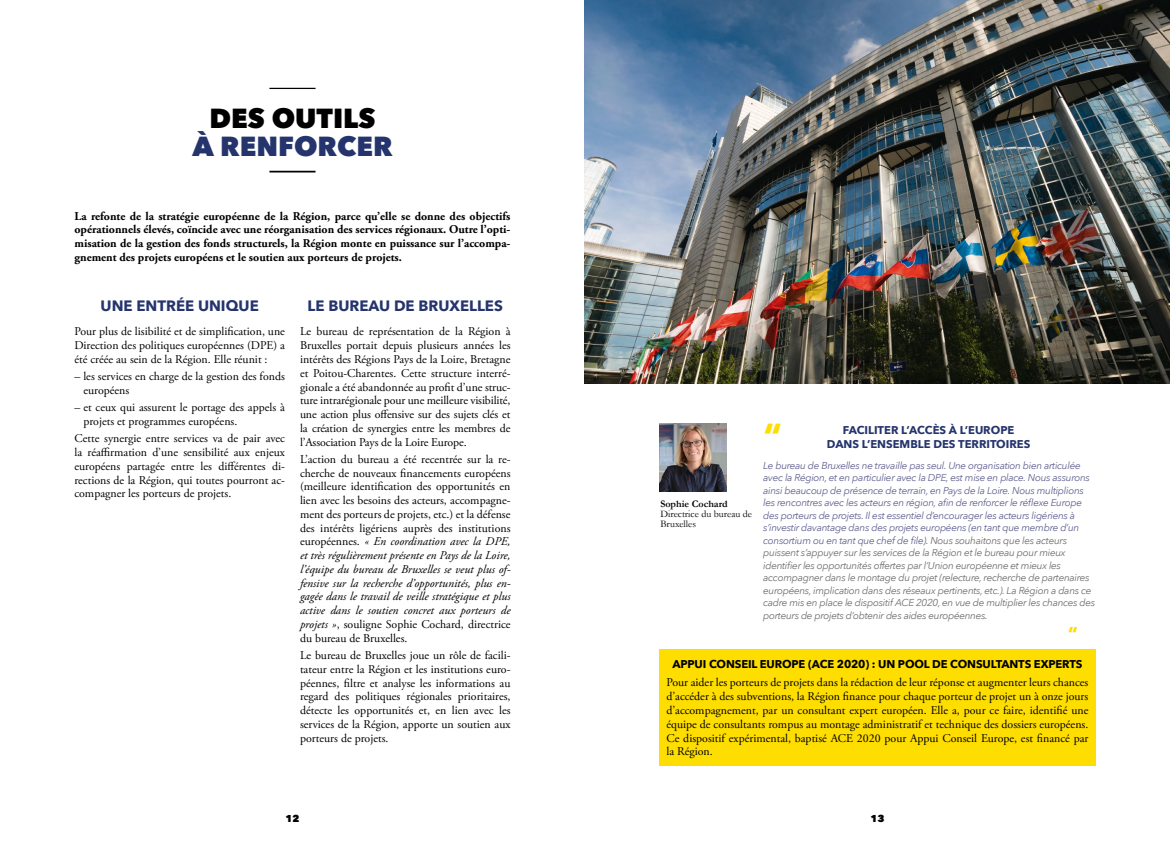
<style>
.page{position:relative;width:1170px;height:851px;background:#fff}
.page>*{position:absolute;margin:0;border:0;box-sizing:border-box;transform-origin:0 0}
.t1{font:700 37.5px "Avenir Next";color:#fedd00}
.t2{font:800 27.5px "Avenir Next";color:#25346d}
.t3{font:800 27.5px "Avenir Next";color:#000}
.t4{font:700 20px "Avenir Next";color:#fedd00}
.t5{font:700 15px "Avenir Next";color:#25346d}
.t6{font:11.88px/13.8px "Adobe Garamond Pro";color:#000;text-align:justify}
.t7{font:700 11.88px/13.8px "Adobe Garamond Pro";color:#000;text-align:justify}
.t8{font:700 11.25px "Avenir Next";letter-spacing:-.01em;color:#000}
.t9{font:700 11.25px/13.8px "Avenir Next";color:#25346d;text-align:center}
.t10{font:italic 10px/12.5px "Avenir Next";letter-spacing:-.03em;color:#616191}
.t11{font:10px/10px "Garamond";color:#000}
.t12{font:700 10px "Garamond";color:#000}
.t13{font:800 10px "Avenir Next";color:#000}
.s1{font-style:italic}
.s2{color:#706f6f}
</style>
<div class="page">
<hr style="left:269px;top:88px;width:46px;height:1px;background:#000">
<hr style="left:269px;top:171px;width:46px;height:1px;background:#000">
<img style="left:585px;top:0;width:584px;height:383px">
<img style="left:659px;top:423px;width:67px;height:68px">
<div style="left:659px;top:649px;width:436px;height:116px;background:#fedd00"></div>
<h2 class="t3" style="left:209px;top:102px;width:167px">DES OUTILS</h2>
<h2 class="t2" style="left:192px;top:129px;width:202px">À RENFORCER</h2>
<p class="t7" style="left:74px;top:209px;width:437px">La refonte de la stratégie européenne de la Région, parce qu’elle se donne des objectifs opérationnels élevés, coïncide avec une réorganisation des services régionaux. Outre l’opti&shy;misation de la gestion des fonds structurels, la Région monte en puissance sur l’accompa&shy;gnement des projets européens et le soutien aux porteurs de projets.</p>
<p class="t5" style="left:101px;top:293px;width:160px">UNE ENTRÉE UNIQUE</p>
<p class="t6" style="left:74px;top:325px;width:212px">Pour plus de lisibilité et de simplification, une Direction des politiques européennes (DPE) a été créée au sein de la Région. Elle réunit :</p>
<p class="t6" style="left:83px;top:370px;width:203px;text-indent:-9px">– les services en charge de la gestion des fonds européens</p>
<p class="t6" style="left:83px;top:401px;width:203px;text-indent:-9px">– et ceux qui assurent le portage des appels à projets et programmes européens.</p>
<p class="t6" style="left:74px;top:432px;width:212px">Cette synergie entre services va de pair avec la réaffirmation d’une sensibilité aux enjeux européens partagée entre les différentes di&shy;rections de la Région, qui toutes pourront ac&shy;compagner les porteurs de projets.</p>
<p class="t5" style="left:307px;top:293px;width:197px">LE BUREAU DE BRUXELLES</p>
<p class="t6" style="left:300px;top:325px;width:212px">Le bureau de représentation de la Région à Bruxelles portait depuis plusieurs années les intérêts des Régions Pays de la Loire, Bretagne et Poitou-Charentes. Cette structure interré&shy;gionale a été abandonnée au profit d’une struc&shy;ture intrarégionale pour une meilleure visibilité, une action plus offensive sur des sujets clés et la création de synergies entre les membres de l’Association Pays de la Loire Europe.</p>
<p class="t6" style="left:300px;top:452px;width:212px">L’action du bureau a été recentrée sur la re&shy;cherche de nouveaux financements européens (meilleure identification des opportunités en lien avec les besoins des acteurs, accompagne&shy;ment des porteurs de projets, etc.) et la défense des intérêts ligériens auprès des institutions européennes. <span class="s1">« En coordination avec la DPE, et très régulièrement présente en Pays de la Loire, l’équipe du bureau de Bruxelles se veut plus of&shy;fensive sur la recherche d’opportunités, plus en&shy;gagée dans le travail de veille stratégique et plus active dans le soutien concret aux porteurs de projets »</span>, souligne Sophie Cochard, directrice du bureau de Bruxelles.</p>
<p class="t6" style="left:300px;top:648px;width:212px">Le bureau de Bruxelles joue un rôle de facili&shy;tateur entre la Région et les institutions euro&shy;péennes, filtre et analyse les informations au regard des politiques régionales prioritaires, détecte les opportunités et, en lien avec les services de la Région, apporte un soutien aux porteurs de projets.</p>
<p class="t13" style="left:285px;top:812px;width:16px">12</p>
<p class="t12" style="left:660px;top:497px;width:69px">Sophie Cochard</p>
<p class="t11" style="left:660px;top:508px;width:93px">Directrice du bureau de<br>Bruxelles</p>
<h1 class="t1" style="left:763px;top:404px;width:21px">“</h1>
<p class="t10" style="left:763px;top:458px;width:333px">Le bureau de Bruxelles ne travaille pas seul. Une organisation bien articulée avec la Région, et en particulier avec la DPE, est mise en place. Nous assurons ainsi beaucoup de présence de terrain, en Pays de la Loire. Nous multiplions les rencontres avec les acteurs en région, afin de renforcer le réflexe Europe des porteurs de projets. Il est essentiel d’encourager les acteurs ligériens à s’investir davantage dans des projets européens (en tant que membre d’un consortium ou en tant que chef de file). <span class="s2">Nous souhaitons que les acteurs puissent s’appuyer sur les services de la Région et le bureau pour mieux identifier les opportunités offertes par l’Union européenne et mieux les accompagner dans le montage du projet (relecture, recherche de partenaires européens, implication dans des réseaux pertinents, etc.). La Région a dans ce cadre mis en place le dispositif ACE 2020, en vue de multiplier les chances des porteurs de projets d’obtenir des aides européennes.</span></p>
<h3 class="t4" style="left:1067px;top:616px;width:12px">“</h3>
<p class="t9" style="left:826px;top:423px;width:205px">FACILITER L’ACCÈS À L’EUROPE<br>DANS L’ENSEMBLE DES TERRITOIRES</p>
<p class="t8" style="left:672px;top:654px;width:411px">APPUI CONSEIL EUROPE (ACE 2020) : UN POOL DE CONSULTANTS EXPERTS</p>
<p class="t6" style="left:666px;top:676px;width:423px">Pour aider les porteurs de projets dans la rédaction de leur réponse et augmenter leurs chances d’accéder à des subventions, la Région finance pour chaque porteur de projet un à onze jours d’accompagnement, par un consultant expert européen. Elle a, pour ce faire, identifié une équipe de consultants rompus au montage administratif et technique des dossiers européens.<br>Ce dispositif expérimental, baptisé ACE 2020 pour Appui Conseil Europe, est financé par la Région.</p>
<p class="t13" style="left:870px;top:812px;width:15px">13</p>
</div>
